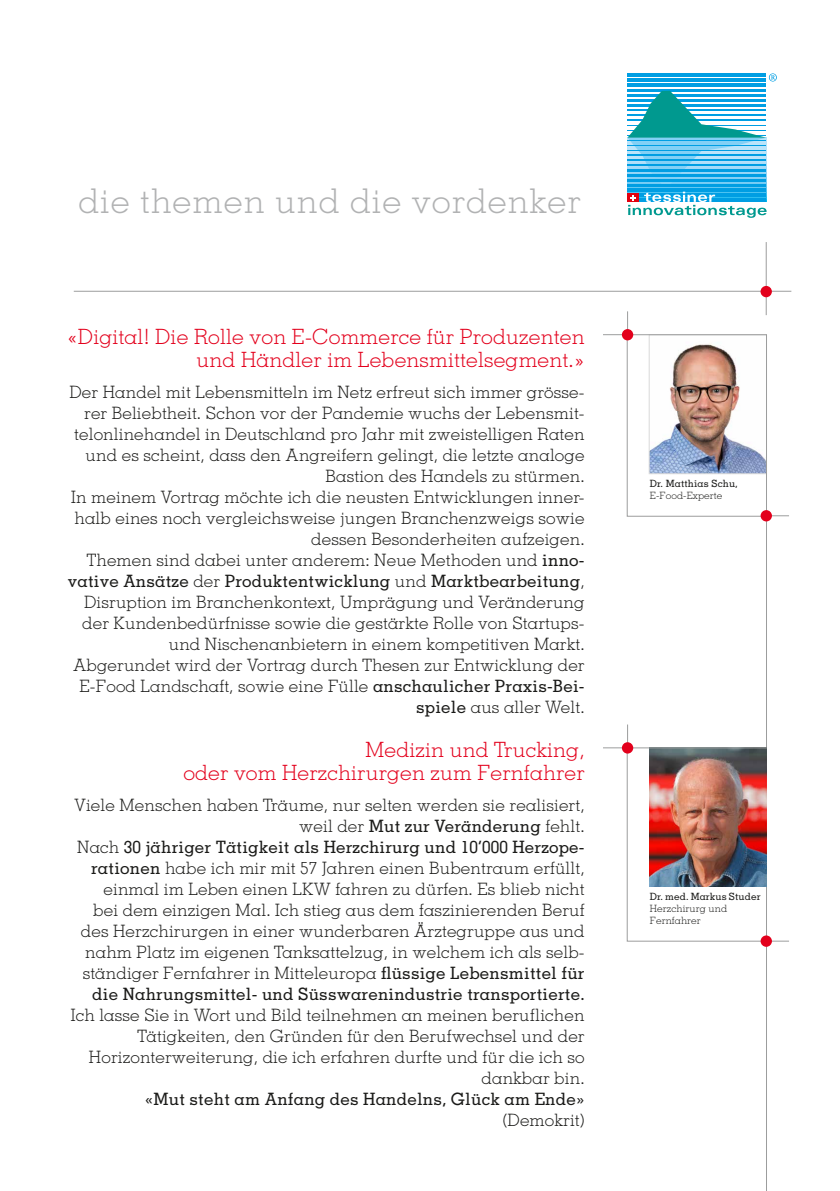
<style>
.page{position:relative;width:840px;height:1191px;background:#fff}
.page>*{position:absolute;margin:0;border:0;box-sizing:border-box;transform-origin:0 0}
.t1{font:300 34px "Memphis LT Std";letter-spacing:.03em;color:#b1b2b3}
.t2{font:300 21px/23px "Memphis LT Std";letter-spacing:.01em;color:#e3001c;text-align:right}
.t3{font:300 17px/21px "Memphis LT Std";letter-spacing:.01em;color:#1a1a18;text-align:right}
.t4{font:500 17px "Memphis LT Std";letter-spacing:.01em;color:#1a1a18}
.t5{font:300 10px/12px "Memphis LT Std";letter-spacing:.01em;color:#1a1a18}
.t6{font:500 10px "Memphis LT Std";letter-spacing:.01em;color:#1a1a18}
.s1{font-weight:500}
</style>
<div class="page">
<hr style="left:765px;top:334px;width:1px;height:857px;background:#9c9d9d">
<svg style="left:771px;top:291px;width:19px;height:1px"></svg>
<hr style="left:765px;top:242px;width:1px;height:73px;background:#9c9d9d">
<hr style="left:74px;top:291px;width:692px;height:1px;background:#9c9d9d">
<div style="left:760px;top:286px;width:11px;height:11px;background:#e3001c;border-radius:50%"></div>
<div style="left:627px;top:138px;width:138px;height:64px;background:linear-gradient(to right,#009ee3,#009ee3)"></div>
<hr style="left:627px;top:74px;width:138px;height:3px;background:#009ee3">
<hr style="left:627px;top:79px;width:138px;height:3px;background:#009ee3">
<hr style="left:627px;top:84px;width:138px;height:3px;background:#009ee3">
<hr style="left:627px;top:89px;width:138px;height:3px;background:#009ee3">
<svg style="left:627px;top:91px;width:138px;height:93px"></svg>
<hr style="left:627px;top:188px;width:138px;height:4px;background:#009ee3">
<hr style="left:627px;top:184px;width:138px;height:2px;background:#009ee3">
<hr style="left:627px;top:179px;width:138px;height:2px;background:#009ee3">
<hr style="left:627px;top:174px;width:138px;height:2px;background:#009ee3">
<hr style="left:627px;top:169px;width:138px;height:2px;background:#009ee3">
<hr style="left:627px;top:164px;width:138px;height:2px;background:#009ee3">
<hr style="left:627px;top:159px;width:138px;height:2px;background:#009ee3">
<hr style="left:627px;top:155px;width:138px;height:1px;background:#009ee3">
<hr style="left:627px;top:150px;width:138px;height:1px;background:#009ee3">
<hr style="left:627px;top:145px;width:138px;height:1px;background:#009ee3">
<hr style="left:627px;top:140px;width:138px;height:1px;background:#009ee3">
<svg style="left:768px;top:73px;width:8px;height:8px"></svg>
<svg style="left:627px;top:192px;width:139px;height:26px"></svg>
<svg style="left:603px;top:311px;width:185px;height:206px"></svg>
<div style="left:760px;top:510px;width:11px;height:11px;background:#e3001c;border-radius:50%"></div>
<div style="left:621px;top:329px;width:12px;height:11px;background:#e3001c;border-radius:50%"></div>
<img style="left:603px;top:724px;width:185px;height:218px">
<div style="left:760px;top:935px;width:11px;height:11px;background:#e3001c;border-radius:50%"></div>
<div style="left:621px;top:742px;width:12px;height:11px;background:#e3001c;border-radius:50%"></div>
<h1 class="t1" style="left:78px;top:180px;width:503px">die themen und die vordenker</h1>
<p class="t2" style="left:67px;top:325px;width:518px">«Digital! Die Rolle von E-Commerce für Produzenten und Händler im Lebensmittelsegment.»</p>
<p class="t3" style="left:68px;top:381px;width:518px">Der Handel mit Lebensmitteln im Netz erfreut sich immer grösse&shy;rer Beliebtheit. Schon vor der Pandemie wuchs der Lebensmit&shy;telonlinehandel in Deutschland pro Jahr mit zweistelligen Raten und es scheint, dass den Angreifern gelingt, die letzte analoge Bastion des Handels zu stürmen.<br>In meinem Vortrag möchte ich die neusten Entwicklungen inner&shy;halb eines noch vergleichsweise jungen Branchenzweigs sowie dessen Besonderheiten aufzeigen.<br>Themen sind dabei unter anderem: Neue Methoden und <span class="s1">inno&shy;vative Ansätze</span> der <span class="s1">Produktentwicklung</span> und <span class="s1">Marktbearbeitung</span>, Disruption im Branchenkontext, Umprägung und Veränderung der Kundenbedürfnisse sowie die gestärkte Rolle von Startups&shy;und Nischenanbietern in einem kompetitiven Markt.<br>Abgerundet wird der Vortrag durch Thesen zur Entwicklung der E-Food Landschaft, sowie eine Fülle <span class="s1">anschaulicher Praxis-Bei&shy;spiele</span> aus aller Welt.</p>
<p class="t2" style="left:183px;top:738px;width:402px">Medizin und Trucking,<br>oder vom Herzchirurgen zum Fernfahrer</p>
<p class="t3" style="left:74px;top:794px;width:511px">Viele Menschen haben Träume, nur selten werden sie realisiert, weil der <span class="s1">Mut zur Veränderung</span> fehlt.<br>Nach <span class="s1">30 jähriger Tätigkeit als Herzchirurg und 10’000 Herzope&shy;rationen</span> habe ich mir mit 57 Jahren einen Bubentraum erfüllt, einmal im Leben einen LKW fahren zu dürfen. Es blieb nicht bei dem einzigen Mal. Ich stieg aus dem faszinierenden Beruf des Herzchirurgen in einer wunderbaren Ärztegruppe aus und nahm Platz im eigenen Tanksattelzug, in welchem ich als selb&shy;ständiger Fernfahrer in Mitteleuropa <span class="s1">flüssige Lebensmittel für die Nahrungsmittel- und Süsswarenindustrie transportierte.</span></p>
<p class="t3" style="left:71px;top:1004px;width:515px">Ich lasse Sie in Wort und Bild teilnehmen an meinen beruflichen Tätigkeiten, den Gründen für den Berufwechsel und der Horizonterweiterung, die ich erfahren durfte und für die ich so dankbar bin.</p>
<p class="t4" style="left:145px;top:1088px;width:441px">«Mut steht am Anfang des Handelns, Glück am Ende»</p>
<p class="t3" style="left:502px;top:1109px;width:83px">(Demokrit)</p>
<p class="t6" style="left:649px;top:477px;width:89px">Dr. Matthias Schu,</p>
<p class="t5" style="left:649px;top:490px;width:74px">E-Food-Experte</p>
<p class="t6" style="left:649px;top:890px;width:112px">Dr. med. Markus Studer</p>
<p class="t5" style="left:649px;top:903px;width:79px">Herzchirurg und<br>Fernfahrer</p>
</div>
